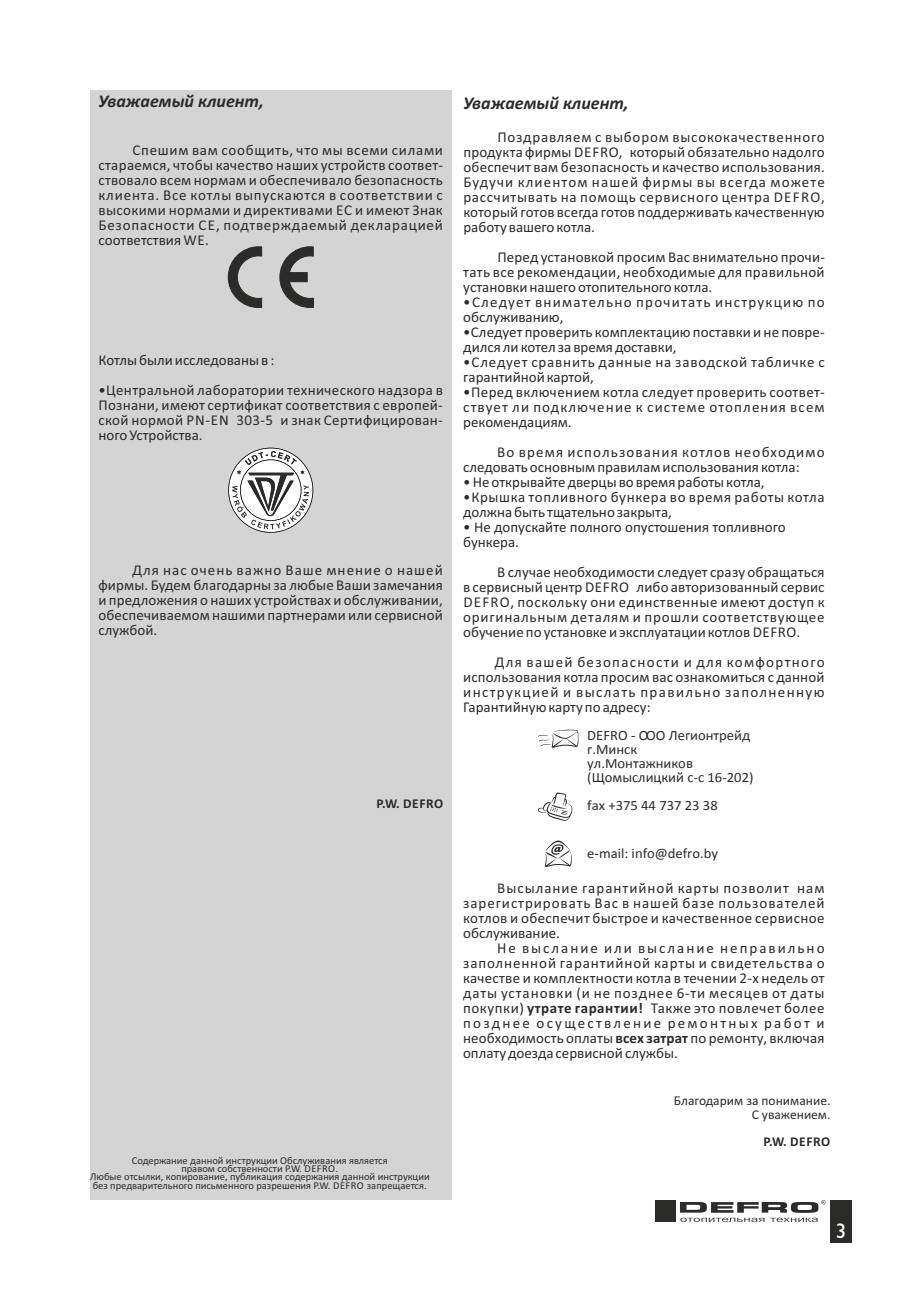
<style>
.page{position:relative;width:920px;height:1290px;background:#fff}
.page>*{position:absolute;margin:0;border:0;box-sizing:border-box;transform-origin:0 0}
.t1{font:21px "Gill Sans";color:#fff}
.t2{font:italic 700 18px "Calibri";color:#2b2b2a}
.t3{font:15px/15px "Calibri";letter-spacing:.005em;color:#2b2b2a;text-align:justify}
.t4{font:15px/15px "Calibri";letter-spacing:.035em;color:#2b2b2a}
.t5{font:15px/15px "Calibri";letter-spacing:.055em;color:#2b2b2a}
.t6{font:15px/15px "Calibri";letter-spacing:.085em;color:#2b2b2a}
.t7{font:14.25px/14.1px "Calibri";color:#2b2b2a}
.t8{font:13.5px/13.5px "Calibri";color:#2b2b2a;text-align:right}
.t9{font:700 13.5px "Calibri";letter-spacing:.04em;color:#2b2b2a}
.t10{font:10.5px/8.4px "Calibri";color:#2b2b2a;text-align:center}
.s1{font-family:"Arial Unicode MS"}
.s2{font-weight:700}
</style>
<div class="page">
<div style="left:830px;top:1200px;width:21px;height:42px;background:#2b2b2a"></div>
<div style="left:655px;top:1200px;width:21px;height:21px;background:#2b2b2a"></div>
<div style="left:90px;top:90px;width:361px;height:1110px;background:#d4d4d4"></div>
<svg style="left:228px;top:448px;width:85px;height:85px"></svg>
<svg style="left:227px;top:246px;width:35px;height:62px"></svg>
<svg style="left:279px;top:246px;width:35px;height:62px"></svg>
<svg style="left:680px;top:1200px;width:146px;height:22px"></svg>
<svg style="left:538px;top:729px;width:41px;height:19px"></svg>
<svg style="left:538px;top:792px;width:35px;height:29px"></svg>
<svg style="left:544px;top:840px;width:28px;height:27px"></svg>
<p class="t2" style="left:99px;top:94px;width:167px">Уважаемый клиент,</p>
<p class="t3" style="left:98px;top:144px;width:346px;text-indent:34px">Спешим вам сообщить, что мы всеми силами стараемся, чтобы качество наших устройств соответ&shy;ствовало всем нормам и обеспечивало безопасность клиента. Все котлы выпускаются в соответствии с высокими нормами и директивами ЕС и имеют Знак Безопасности CE, подтверждаемый декларацией соответствия WE.</p>
<p class="t3" style="left:98px;top:354px;width:177px">Котлы были исследованы в :</p>
<p class="t3" style="left:98px;top:384px;width:346px">•Центральной лаборатории технического надзора в Познани, имеют сертификат соответствия с европей&shy;ской нормой PN-EN 303-5 и знак Сертифицирован&shy;нoго Устройства.</p>
<p class="t3" style="left:98px;top:564px;width:346px;text-indent:34px">Для нас очень важно Ваше мнение о нашей фирмы. Будем благодарны за любые Ваши замечания и предложения о наших устройствах и обслуживании, обеспечиваемом нашими партнерами или сервисной службой.</p>
<p class="t9" style="left:377px;top:798px;width:68px">P.W. DEFRO</p>
<p class="t10" style="left:90px;top:1157px;width:341px">Содержание данной инструкции Обслуживания является<br>правом собственности P.W. DEFRO<span class="s1">.<br></span>Любые отсылки, копирование, публикация содержания данной инструкции без предварительного письменного разрешения P.W. DEFRO запрещается<span class="s1">.</span></p>
<p class="t2" style="left:463px;top:96px;width:167px">Уважаемый клиент,</p>
<p class="t3" style="left:463px;top:131px;width:363px;text-indent:34px">Поздравляем с выбором высококачественного продукта фирмы DEFRO, который обязательно надолго обеспечит вам безопасность и качество использования.<br>Будучи клиентом нашей фирмы вы всегда можете рассчитывать на помощь сервисного центра DEFRO, который готов всегда готов поддерживать качественную работу вашего котла.</p>
<p class="t3" style="left:463px;top:251px;width:363px;text-indent:34px">Перед установкой просим Вас внимательно прочи&shy;тать все рекомендации, необходимые для правильной установки нашего отопительного котла.</p>
<p class="t6" style="left:463px;top:296px;width:363px">•Следует внимательно прочитать инструкцию по обслуживанию,</p>
<p class="t3" style="left:463px;top:326px;width:363px">•Следует проверить комплектацию поставки и не повре&shy;дился ли котел за время доставки,</p>
<p class="t5" style="left:463px;top:356px;width:363px">•Следует сравнить данные на заводской табличке с гарантийной картой,</p>
<p class="t3" style="left:463px;top:386px;width:363px">•Перед включением котла следует проверить соответ&shy;ствует ли подключение к системе отопления всем рекомендациям.</p>
<p class="t3" style="left:463px;top:446px;width:363px;text-indent:34px">Во время использования котлов необходимо следовать основным правилам использования котла:</p>
<p class="t3" style="left:463px;top:476px;width:303px">• Не открывайте дверцы во время работы котла,</p>
<p class="t4" style="left:463px;top:491px;width:363px">•Крышка топливного бункера во время работы котла должна быть тщательно закрыта,</p>
<p class="t3" style="left:463px;top:521px;width:324px">• Не допускайте полного опустошения топливного бункера.</p>
<p class="t3" style="left:463px;top:566px;width:363px;text-indent:34px">В случае необходимости следует сразу обращаться в сервисный центр DEFRO либо авторизованный сервис DEFRO, поскольку они единственные имеют доступ к оригинальным деталям и прошли соответствующее обучение по установке и эксплуатации котлов DEFRO.</p>
<p class="t3" style="left:463px;top:656px;width:363px;text-indent:32px">Для вашей безопасности и для комфортного использования котла просим вас ознакомиться с данной инструкцией и выслать правильно заполненную Гарантийную карту по адресу:</p>
<p class="t7" style="left:587px;top:729px;width:168px">DEFRO - ООО Легионтрейд г.Минск<br>ул.Монтажников (Щомыслицкий с-с 16-202)</p>
<p class="t7" style="left:587px;top:799px;width:132px">fax +375 44 737 23 38</p>
<p class="t7" style="left:587px;top:848px;width:132px">e-mail: info@defro.by</p>
<p class="t3" style="left:463px;top:881px;width:363px;text-indent:34px">Высылание гарантийной карты позволит нам зарегистрировать Вас в нашей базе пользователей котлов и обеспечит быстрое и качественное сервисное обслуживание.</p>
<p class="t3" style="left:463px;top:941px;width:363px;text-indent:34px">Не выслание или выслание неправильно заполненной гарантийной карты и свидетельства о качестве и комплектности котла в течении 2-х недель от даты установки (и не позднее 6-ти месяцев от даты покупки) <span class="s2">утрате гарантии!</span> Также это повлечет более позднее осуществление ремонтных работ и необходимость оплаты <span class="s2">всех затрат</span> по ремонту, включая оплату доезда сервисной службы.</p>
<p class="t8" style="left:674px;top:1095px;width:158px">Благодарим за понимание.<br>С уважением.</p>
<p class="t9" style="left:763px;top:1135px;width:68px">P.W. DEFRO</p>
<h1 class="t1" style="left:836px;top:1223px;width:12px">3</h1>
</div>
